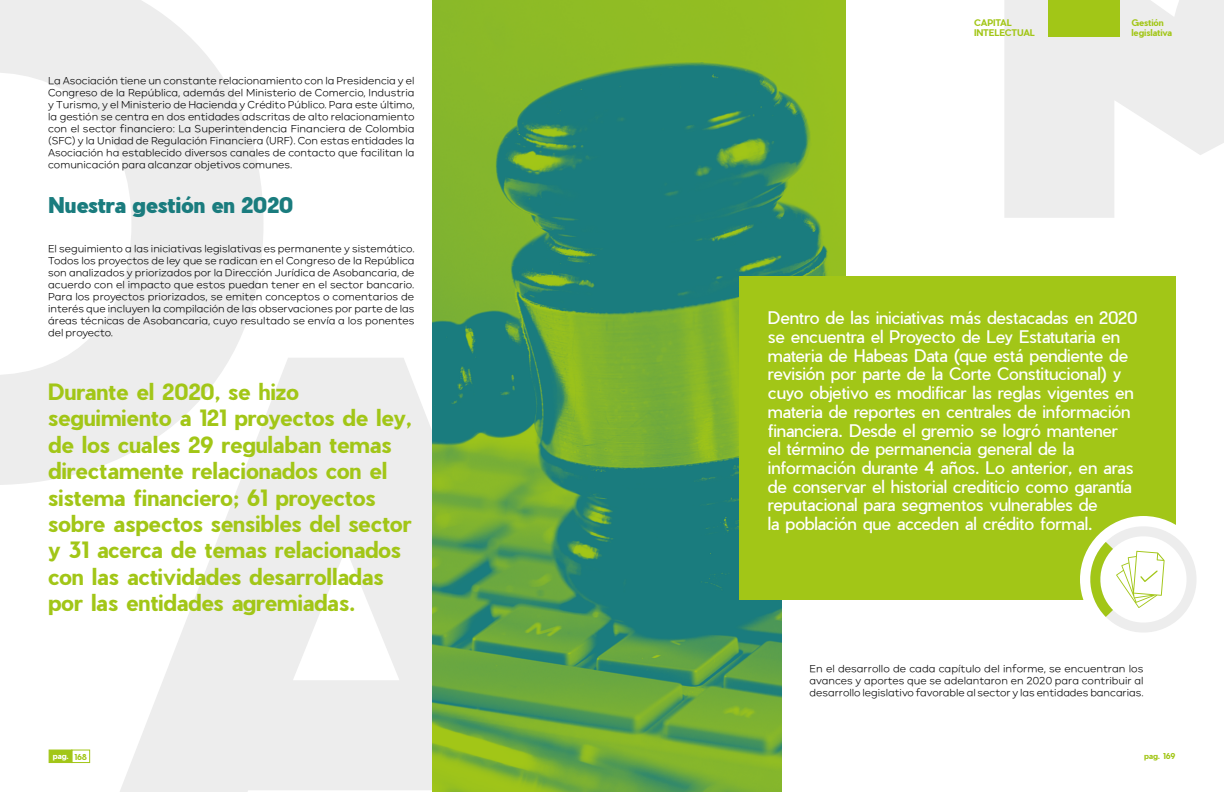
<style>
.page{position:relative;width:1224px;height:792px;background:#fff}
.page>*{position:absolute;margin:0;border:0;box-sizing:border-box;transform-origin:0 0}
.t1{font:700 22px/26.4px "Pier Sans";color:#a2c617}
.t2{font:900 21.3px "Pier Sans";letter-spacing:-.005em;color:#1a7c7e}
.t3{font:17px/18.7px "Pier Sans";letter-spacing:-.015em;color:#fff}
.t4{font:300 10px/12px "Carmen Sans";color:#000;text-align:justify}
.t5{font:700 9px/10.8px "Pier Sans";color:#a2c617}
.t6{font:700 8px "Pier Sans";letter-spacing:-.01em;color:#fff}
.t7{font:700 8px "Pier Sans";letter-spacing:-.025em;color:#a2c617}
.s1{color:#a2c617}
</style>
<div class="page">
<svg style="left:0;top:0;width:263px;height:485px;fill:#ededed"></svg>
<svg style="left:88px;top:358px;width:344px;height:434px;fill:#ededed"></svg>
<svg style="left:1004px;top:0;width:220px;height:218px;fill:#ededed"></svg>
<div style="left:49px;top:750px;width:23px;height:13px;background:#a2c617"></div>
<div style="left:71px;top:750px;width:19px;height:13px;border:1px solid #a2c617"></div>
<div style="left:1048px;top:0;width:72px;height:36px;background:#a2c617"></div>
<img style="left:432px;top:0;width:414px;height:792px">
<div style="left:782px;top:579px;width:396px;height:213px;background:#fff"></div>
<div style="left:739px;top:276px;width:437px;height:324px;background:#a2c617"></div>
<div style="left:1080px;top:516px;width:127px;height:127px;background:#fff;border-radius:50%"></div>
<svg style="left:1080px;top:527px;width:116px;height:105px"></svg>
<p class="t4" style="left:48px;top:75px;width:368px">La Asociación tiene un constante relacionamiento con la Presidencia y el Congreso de la República, además del Ministerio de Comercio, Industria y Turismo, y el Ministerio de Hacienda y Crédito Público. Para este último, la gestión se centra en dos entidades adscritas de alto relacionamiento con el sector financiero: La Superintendencia Financiera de Colombia (SFC) y la Unidad de Regulación Financiera (URF). Con estas entidades la Asociación ha establecido diversos canales de contacto que facilitan la comunicación para alcanzar objetivos comunes.</p>
<h2 class="t2" style="left:48px;top:189px;width:247px">Nuestra gestión en 2020</h2>
<p class="t4" style="left:48px;top:243px;width:368px">El seguimiento a las iniciativas legislativas es permanente y sistemático.<br>Todos los proyectos de ley que se radican en el Congreso de la República son analizados y priorizados por la Dirección Jurídica de Asobancaria, de acuerdo con el impacto que estos puedan tener en el sector bancario.<br>Para los proyectos priorizados, se emiten conceptos o comentarios de interés que incluyen la compilación de las observaciones por parte de las áreas técnicas de Asobancaria, cuyo resultado se envía a los ponentes del proyecto.</p>
<p class="t1" style="left:48px;top:379px;width:365px">Durante el 2020, se hizo seguimiento a 121 proyectos de ley, de los cuales 29 regulaban temas directamente relacionados con el sistema financiero; 61 proyectos sobre aspectos sensibles del sector y 31 acerca de temas relacionados con las actividades desarrolladas por las entidades agremiadas.</p>
<p class="t6" style="left:53px;top:750px;width:36px">pag. <span class="s1">168</span></p>
<p class="t5" style="left:974px;top:17px;width:63px">CAPITAL<br>INTELECTUAL</p>
<p class="t5" style="left:1131px;top:17px;width:42px">Gestión legislativa</p>
<p class="t3" style="left:768px;top:309px;width:371px">Dentro de las iniciativas más destacadas en 2020 se encuentra el Proyecto de Ley Estatutaria en materia de Habeas Data (que está pendiente de revisión por parte de la Corte Constitucional) y cuyo objetivo es modificar las reglas vigentes en materia de reportes en centrales de información financiera. Desde el gremio se logró mantener<br>el término de permanencia general de la información durante 4 años. Lo anterior, en aras de conservar el historial crediticio como garantía reputacional para segmentos vulnerables de<br>la población que acceden al crédito formal.</p>
<p class="t4" style="left:810px;top:663px;width:335px">En el desarrollo de cada capítulo del informe, se encuentran los avances y aportes que se adelantaron en 2020 para contribuir al desarrollo legislativo favorable al sector y las entidades bancarias.</p>
<p class="t7" style="left:1144px;top:750px;width:33px">pag. 169</p>
</div>
